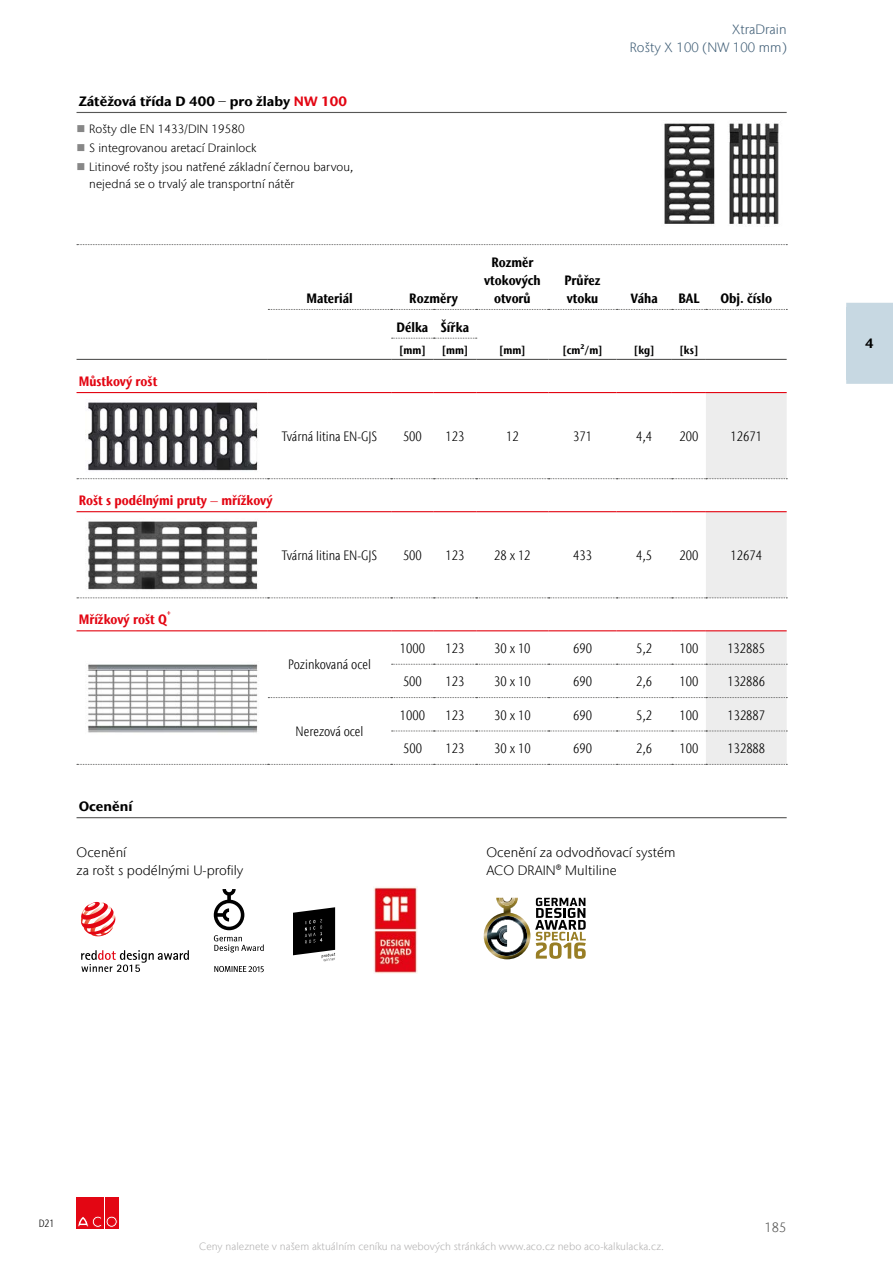
<style>
.page{position:relative;width:893px;height:1263px;background:#fff}
.page>*{position:absolute;margin:0;border:0;box-sizing:border-box;transform-origin:0 0}
.t1{font:300 condensed 13.5px "Stone Sans IIITC Com";color:#000}
.t2{font:300 13.5px/17.9px "Stone Sans IIITC Com";letter-spacing:.005em;color:#000}
.t3{font:700 condensed 13.5px/17.9px "Stone Sans IIITC Com";color:#000;text-align:center}
.t4{font:700 condensed 13.5px "Stone Sans IIITC Com";color:#e30613}
.t5{font:700 13.5px "Stone Sans IIITC Com";color:#000}
.t6{font:300 13.5px/17.9px "Stone Sans IIITC Com";letter-spacing:.005em;color:#415f77;text-align:right}
.t7{font:300 13.5px "Stone Sans IIITC Com";color:#575756}
.t8{font:300 12px/17px "Stone Sans IIITC Com";letter-spacing:.005em;color:#000}
.t9{font:700 condensed 11.25px "Stone Sans IIITC Com";color:#000}
.t10{font:300 10.5px "Stone Sans IIITC Com";letter-spacing:.005em;color:#b3b2b2}
.t11{font:300 condensed 10.5px "Stone Sans IIITC Com";color:#000}
.t12{font:700 condensed 7.8px "Stone Sans IIITC Com";color:#e30613}
.s1{font-weight:400}
.s2{color:#e30613}
.s3{color:#878787}
.s4{font-weight:400;font-stretch:normal}
</style>
<div class="page">
<svg style="left:77px;top:244px;width:710px;height:1px"></svg>
<hr style="left:77px;top:112px;width:344px;height:1px;background:#575756">
<hr style="left:421px;top:112px;width:366px;height:1px;background:#575756">
<img style="left:664px;top:122px;width:115px;height:102px">
<svg style="left:268px;top:309px;width:519px;height:1px"></svg>
<svg style="left:392px;top:338px;width:85px;height:1px"></svg>
<svg style="left:77px;top:393px;width:710px;height:372px"></svg>
<hr style="left:77px;top:359px;width:191px;height:1px;background:#575756">
<hr style="left:268px;top:359px;width:123px;height:1px;background:#575756">
<hr style="left:391px;top:359px;width:43px;height:1px;background:#575756">
<hr style="left:434px;top:359px;width:42px;height:1px;background:#575756">
<hr style="left:476px;top:359px;width:73px;height:1px;background:#575756">
<hr style="left:549px;top:359px;width:68px;height:1px;background:#575756">
<hr style="left:617px;top:359px;width:55px;height:1px;background:#575756">
<hr style="left:672px;top:359px;width:34px;height:1px;background:#575756">
<hr style="left:706px;top:359px;width:81px;height:1px;background:#575756">
<hr style="left:77px;top:392px;width:191px;height:1px;background:#e30613">
<hr style="left:268px;top:392px;width:123px;height:1px;background:#e30613">
<hr style="left:391px;top:392px;width:43px;height:1px;background:#e30613">
<hr style="left:434px;top:392px;width:42px;height:1px;background:#e30613">
<hr style="left:476px;top:392px;width:73px;height:1px;background:#e30613">
<hr style="left:549px;top:392px;width:68px;height:1px;background:#e30613">
<hr style="left:617px;top:392px;width:55px;height:1px;background:#e30613">
<hr style="left:672px;top:392px;width:34px;height:1px;background:#e30613">
<hr style="left:706px;top:392px;width:81px;height:1px;background:#e30613">
<hr style="left:77px;top:511px;width:191px;height:1px;background:#e30613">
<hr style="left:268px;top:511px;width:123px;height:1px;background:#e30613">
<hr style="left:391px;top:511px;width:43px;height:1px;background:#e30613">
<hr style="left:434px;top:511px;width:42px;height:1px;background:#e30613">
<hr style="left:476px;top:511px;width:73px;height:1px;background:#e30613">
<hr style="left:549px;top:511px;width:68px;height:1px;background:#e30613">
<hr style="left:617px;top:511px;width:55px;height:1px;background:#e30613">
<hr style="left:672px;top:511px;width:34px;height:1px;background:#e30613">
<hr style="left:706px;top:511px;width:81px;height:1px;background:#e30613">
<hr style="left:77px;top:630px;width:191px;height:1px;background:#e30613">
<hr style="left:268px;top:630px;width:123px;height:1px;background:#e30613">
<hr style="left:391px;top:630px;width:43px;height:1px;background:#e30613">
<hr style="left:434px;top:630px;width:42px;height:1px;background:#e30613">
<hr style="left:476px;top:630px;width:73px;height:1px;background:#e30613">
<hr style="left:549px;top:630px;width:68px;height:1px;background:#e30613">
<hr style="left:617px;top:630px;width:55px;height:1px;background:#e30613">
<hr style="left:672px;top:630px;width:34px;height:1px;background:#e30613">
<hr style="left:706px;top:630px;width:81px;height:1px;background:#e30613">
<img style="left:85px;top:400px;width:174px;height:72px">
<img style="left:85px;top:519px;width:174px;height:72px">
<img style="left:85px;top:662px;width:174px;height:72px">
<hr style="left:77px;top:817px;width:710px;height:1px;background:#575756">
<img style="left:373px;top:887px;width:45px;height:87px">
<svg style="left:214px;top:966px;width:50px;height:6px"></svg>
<svg style="left:214px;top:889px;width:50px;height:63px"></svg>
<svg style="left:293px;top:907px;width:42px;height:54px"></svg>
<svg style="left:81px;top:902px;width:34px;height:34px"></svg>
<svg style="left:81px;top:950px;width:108px;height:22px"></svg>
<img style="left:484px;top:898px;width:46px;height:61px">
<svg style="left:499px;top:898px;width:16px;height:7px"></svg>
<svg style="left:487px;top:916px;width:40px;height:40px"></svg>
<svg style="left:535px;top:898px;width:51px;height:61px"></svg>
<div style="left:77px;top:1197px;width:13px;height:31px;background:#e30613"></div>
<div style="left:91px;top:1197px;width:13px;height:31px;background:#e30613"></div>
<svg style="left:78px;top:1216px;width:24px;height:11px"></svg>
<div style="left:105px;top:1197px;width:13px;height:31px;background:#e30613"></div>
<div style="left:106px;top:1216px;width:11px;height:11px;border:1px solid #e30613;border-radius:50%"></div>
<div style="left:108px;top:1218px;width:7px;height:7px;border:1px solid #e30613;border-radius:50%"></div>
<div style="left:846px;top:307px;width:47px;height:73px;background:#c7d8e2"></div>
<div style="left:846px;top:303px;width:47px;height:8px;background:#c7d8e2"></div>
<div style="left:846px;top:375px;width:47px;height:9px;background:#c7d8e2"></div>
<p class="t5" style="left:79px;top:93px;width:270px">Zátěžová třída D 400 <span class="s1">–</span> pro žlaby <span class="s2">NW 100</span></p>
<p class="t8" style="left:77px;top:120px;width:170px"><span class="s3">■</span> Rošty dle EN 1433/DIN 19580</p>
<p class="t8" style="left:77px;top:140px;width:182px"><span class="s3">■</span> S integrovanou aretací Drainlock</p>
<p class="t8" style="left:89px;top:159px;width:266px;text-indent:-13px"><span class="s3">■</span> Litinové rošty jsou natřené základní černou barvou, nejedná se o trvalý ale transportní nátěr</p>
<p class="t3" style="left:306px;top:289px;width:48px">Materiál</p>
<p class="t3" style="left:409px;top:289px;width:50px">Rozměry</p>
<p class="t3" style="left:484px;top:253px;width:58px">Rozměr vtokových otvorů</p>
<p class="t3" style="left:564px;top:271px;width:38px;text-align:left">Průřez vtoku</p>
<p class="t6" style="left:630px;top:20px;width:158px">XtraDrain<br>Rošty X 100 (NW 100 mm)</p>
<p class="t3" style="left:631px;top:289px;width:29px">Váha</p>
<p class="t3" style="left:678px;top:289px;width:22px">BAL</p>
<p class="t3" style="left:720px;top:289px;width:53px">Obj. číslo</p>
<p class="t4" style="left:79px;top:373px;width:80px">Můstkový rošt</p>
<p class="t3" style="left:397px;top:318px;width:74px">Délka Šířka</p>
<p class="t9" style="left:399px;top:343px;width:28px">[mm]</p>
<p class="t9" style="left:442px;top:343px;width:28px">[mm]</p>
<p class="t9" style="left:499px;top:343px;width:28px">[mm]</p>
<p class="t9" style="left:562px;top:343px;width:42px">[cm²/m]</p>
<p class="t9" style="left:634px;top:343px;width:22px">[kg]</p>
<p class="t9" style="left:679px;top:343px;width:21px">[ks]</p>
<p class="t1" style="left:282px;top:428px;width:97px">Tvárná litina EN-GJS</p>
<p class="t1" style="left:403px;top:428px;width:20px">500</p>
<p class="t1" style="left:445px;top:428px;width:20px">123</p>
<p class="t1" style="left:506px;top:428px;width:14px">12</p>
<p class="t1" style="left:573px;top:428px;width:20px">371</p>
<p class="t1" style="left:636px;top:428px;width:18px">4,4</p>
<p class="t1" style="left:679px;top:428px;width:20px">200</p>
<p class="t1" style="left:730px;top:428px;width:33px">12671</p>
<p class="t4" style="left:79px;top:492px;width:195px">Rošt s podélnými pruty <span class="s4">–</span> mřížkový</p>
<p class="t1" style="left:282px;top:547px;width:97px">Tvárná litina EN-GJS</p>
<p class="t1" style="left:403px;top:547px;width:20px">500</p>
<p class="t1" style="left:445px;top:547px;width:20px">123</p>
<p class="t1" style="left:494px;top:547px;width:38px">28 x 12</p>
<p class="t1" style="left:573px;top:547px;width:20px">433</p>
<p class="t1" style="left:636px;top:547px;width:18px">4,5</p>
<p class="t1" style="left:679px;top:547px;width:20px">200</p>
<p class="t1" style="left:730px;top:547px;width:33px">12674</p>
<p class="t12" style="left:167px;top:608px;width:6px">+</p>
<p class="t4" style="left:79px;top:611px;width:90px">Mřížkový rošt Q</p>
<p class="t5" style="left:79px;top:798px;width:55px">Ocenění</p>
<p class="t1" style="left:288px;top:656px;width:84px">Pozinkovaná ocel</p>
<p class="t1" style="left:296px;top:723px;width:69px">Nerezová ocel</p>
<p class="t1" style="left:400px;top:640px;width:27px">1000</p>
<p class="t1" style="left:445px;top:640px;width:20px">123</p>
<p class="t1" style="left:494px;top:640px;width:38px">30 x 10</p>
<p class="t1" style="left:573px;top:640px;width:20px">690</p>
<p class="t1" style="left:636px;top:640px;width:18px">5,2</p>
<p class="t1" style="left:679px;top:640px;width:20px">100</p>
<p class="t1" style="left:727px;top:640px;width:39px">132885</p>
<p class="t1" style="left:403px;top:673px;width:20px">500</p>
<p class="t1" style="left:445px;top:673px;width:20px">123</p>
<p class="t1" style="left:494px;top:673px;width:38px">30 x 10</p>
<p class="t1" style="left:573px;top:673px;width:20px">690</p>
<p class="t1" style="left:636px;top:673px;width:18px">2,6</p>
<p class="t1" style="left:679px;top:673px;width:20px">100</p>
<p class="t1" style="left:727px;top:673px;width:39px">132886</p>
<p class="t1" style="left:400px;top:707px;width:27px">1000</p>
<p class="t1" style="left:446px;top:707px;width:20px">123</p>
<p class="t1" style="left:494px;top:707px;width:38px">30 x 10</p>
<p class="t1" style="left:573px;top:707px;width:20px">690</p>
<p class="t1" style="left:636px;top:707px;width:18px">5,2</p>
<p class="t1" style="left:679px;top:707px;width:20px">100</p>
<p class="t1" style="left:727px;top:707px;width:39px">132887</p>
<p class="t1" style="left:403px;top:740px;width:20px">500</p>
<p class="t1" style="left:446px;top:740px;width:20px">123</p>
<p class="t1" style="left:494px;top:740px;width:38px">30 x 10</p>
<p class="t1" style="left:573px;top:740px;width:20px">690</p>
<p class="t1" style="left:636px;top:740px;width:18px">2,6</p>
<p class="t1" style="left:679px;top:740px;width:20px">100</p>
<p class="t1" style="left:727px;top:740px;width:39px">132888</p>
<p class="t2" style="left:77px;top:843px;width:168px">Ocenění<br>za rošt s podélnými U-profily</p>
<p class="t2" style="left:486px;top:843px;width:191px">Ocenění za odvodňovací systém<br>ACO DRAIN® Multiline</p>
<p class="t5" style="left:865px;top:335px;width:10px">4</p>
<p class="t11" style="left:39px;top:1217px;width:17px">D21</p>
<p class="t7" style="left:764px;top:1219px;width:24px">185</p>
<p class="t10" style="left:199px;top:1240px;width:466px">Ceny naleznete v našem aktuálním ceníku na webových stránkách www.aco.cz nebo aco-kalkulacka.cz.</p>
</div>
